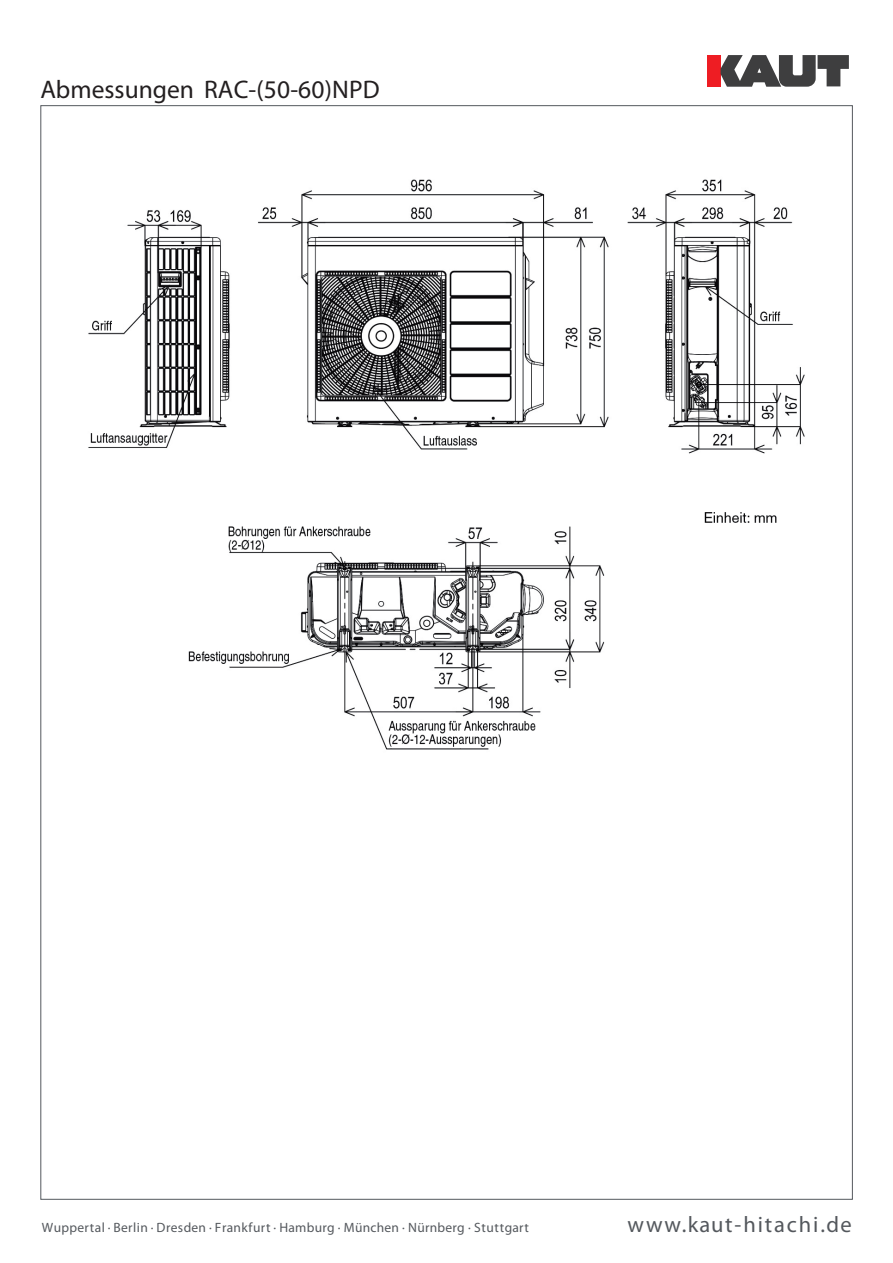
<style>
.page{position:relative;width:893px;height:1263px;background:#fff}
.page>*{position:absolute;margin:0;border:0;box-sizing:border-box;transform-origin:0 0}
.t1{font:25.5px "Myriad Pro";color:#231f20}
.t2{font:22.5px "Myriad Pro";letter-spacing:.085em;color:#54585d}
.t3{font:13.5px "Myriad Pro";letter-spacing:.025em;color:#54585d}
</style>
<div class="page">
<div style="left:707px;top:55px;width:14px;height:32px;background:#ee1d23"></div>
<svg style="left:721px;top:55px;width:128px;height:32px"></svg>
<img style="left:88px;top:179px;width:717px;height:571px">
<h1 class="t1" style="left:40px;top:74px;width:341px">Abmessungen RAC-(50-60)NPD</h1>
<p class="t3" style="left:42px;top:1219px;width:489px">Wuppertal · Berlin · Dresden · Frankfurt · Hamburg · München · Nürnberg · Stuttgart</p>
<h2 class="t2" style="left:628px;top:1210px;width:226px">www.kaut-hitachi.de</h2>
</div>
